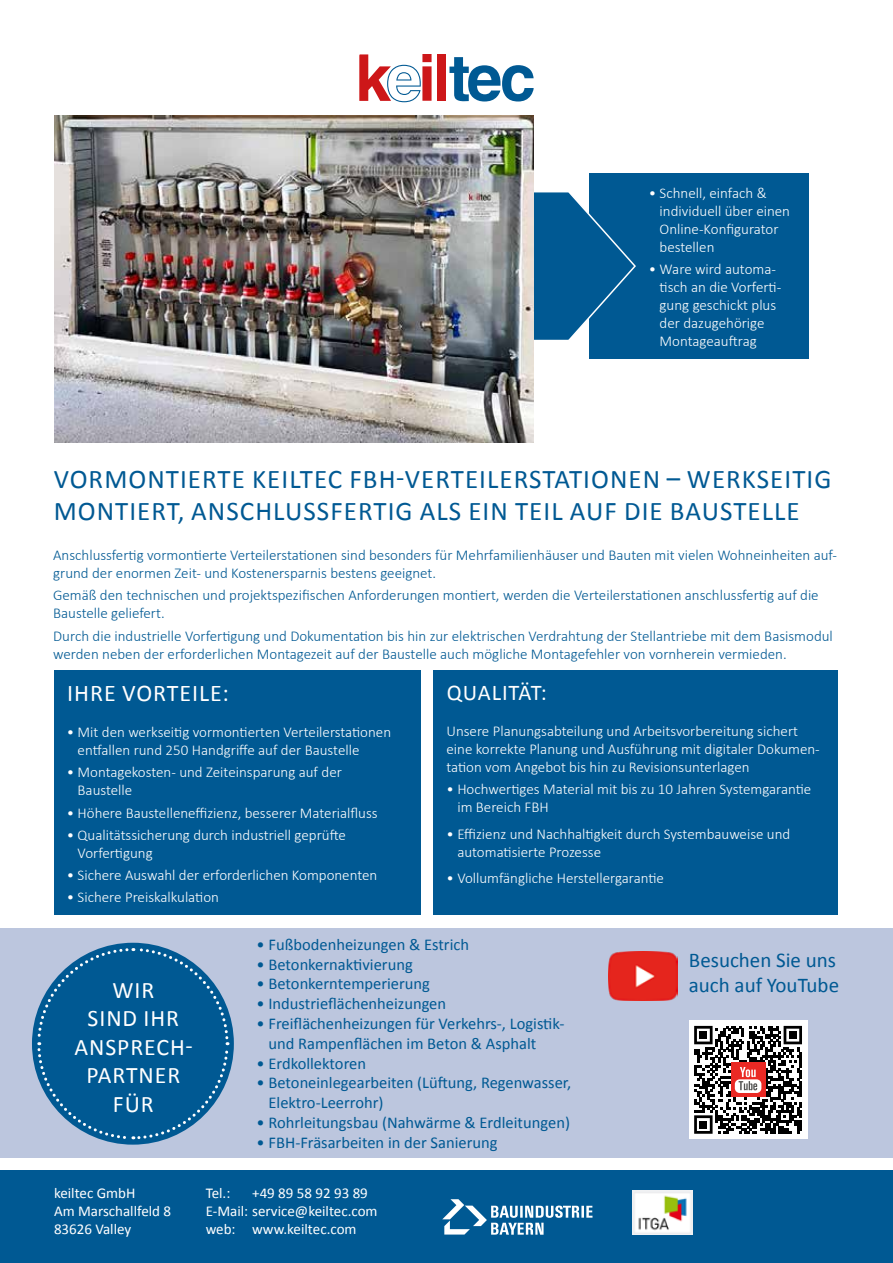
<style>
.page{position:relative;width:893px;height:1263px;background:#fff}
.page>*{position:absolute;margin:0;border:0;box-sizing:border-box;transform-origin:0 0}
.t1{font:27px/32.4px "Calibri";letter-spacing:.04em;color:#005993}
.t2{font:24px "Calibri";letter-spacing:.04em;color:#fff}
.t3{font:23.7px/28.5px "Calibri";letter-spacing:.04em;color:#fff;text-align:center}
.t4{font:22.5px "Calibri";letter-spacing:.04em;color:#fff}
.t5{font:21px/25.2px "Calibri";color:#005993}
.t6{font:16.5px/19.8px "Calibri";color:#005993}
.t7{font:300 15px/18px "Calibri";color:#fff}
.t8{font:300 15px/18px "Calibri";color:#005993}
.t9{font:15px/18px "Calibri";color:#fff}
</style>
<div class="page">
<div style="left:0;top:928px;width:893px;height:229px;background:#bcc6de"></div>
<svg style="left:359px;top:54px;width:73px;height:48px"></svg>
<div style="left:437px;top:54px;width:9px;height:47px;background:#cd1719"></div>
<svg style="left:449px;top:57px;width:85px;height:45px"></svg>
<div style="left:0;top:1170px;width:893px;height:93px;background:#005993"></div>
<svg style="left:442px;top:1199px;width:150px;height:36px"></svg>
<svg style="left:36px;top:946px;width:194px;height:195px"></svg>
<img style="left:609px;top:951px;width:69px;height:49px">
<div style="left:689px;top:1021px;width:118px;height:118px;background:#fff"></div>
<svg style="left:694px;top:1026px;width:108px;height:108px"></svg>
<div style="left:54px;top:670px;width:367px;height:245px;background:#005993"></div>
<div style="left:434px;top:670px;width:404px;height:245px;background:#005993"></div>
<img style="left:632px;top:1191px;width:61px;height:43px">
<div style="left:589px;top:174px;width:220px;height:185px;background:#005993"></div>
<div style="left:534px;top:192px;width:102px;height:148px;background:#005993"></div>
<img style="left:54px;top:116px;width:480px;height:326px">
<p class="t7" style="left:660px;top:183px;width:132px;text-indent:-11px">• Schnell, einfach &amp; individuell über einen<br>Online-Konfigurator bestellen</p>
<p class="t7" style="left:660px;top:259px;width:123px;text-indent:-11px">• Ware wird automa&shy;tisch an die Vorferti&shy;gung geschickt plus der dazugehörige<br>Montageauftrag</p>
<h1 class="t1" style="left:54px;top:463px;width:779px">VORMONTIERTE KEILTEC FBH-VERTEILERSTATIONEN – WERKSEITIG<br>MONTIERT, ANSCHLUSSFERTIG ALS EIN TEIL AUF DIE BAUSTELLE</h1>
<p class="t8" style="left:53px;top:545px;width:786px">Anschlussfertig vormontierte Verteilerstationen sind besonders für Mehrfamilienhäuser und Bauten mit vielen Wohneinheiten auf&shy;grund der enormen Zeit- und Kostenersparnis bestens geeignet.</p>
<p class="t8" style="left:53px;top:586px;width:767px">Gemäß den technischen und projektspezifischen Anforderungen montiert, werden die Verteilerstationen anschlussfertig auf die<br>Baustelle geliefert.</p>
<p class="t8" style="left:53px;top:626px;width:781px">Durch die industrielle Vorfertigung und Dokumentation bis hin zur elektrischen Verdrahtung der Stellantriebe mit dem Basismodul werden neben der erforderlichen Montagezeit auf der Baustelle auch mögliche Montagefehler von vornherein vermieden.</p>
<h2 class="t2" style="left:67px;top:678px;width:163px">IHRE VORTEILE:</h2>
<p class="t7" style="left:78px;top:722px;width:315px;text-indent:-11px">• Mit den werkseitig vormontierten Verteilerstationen entfallen rund 250 Handgriffe auf der Baustelle</p>
<p class="t7" style="left:78px;top:762px;width:266px;text-indent:-11px">• Montagekosten- und Zeiteinsparung auf der<br>Baustelle</p>
<p class="t7" style="left:67px;top:803px;width:312px">• Höhere Baustelleneffizienz, besserer Materialfluss</p>
<p class="t7" style="left:78px;top:825px;width:270px;text-indent:-11px">• Qualitätssicherung durch industriell geprüfte<br>Vorfertigung</p>
<p class="t7" style="left:67px;top:865px;width:312px">• Sichere Auswahl der erforderlichen Komponenten</p>
<p class="t7" style="left:67px;top:887px;width:154px">• Sichere Preiskalkulation</p>
<h3 class="t4" style="left:447px;top:678px;width:101px">QUALITÄT:</h3>
<p class="t7" style="left:446px;top:721px;width:375px">Unsere Planungsabteilung und Arbeitsvorbereitung sichert eine korrekte Planung und Ausführung mit digitaler Dokumen&shy;tation vom Angebot bis hin zu Revisionsunterlagen</p>
<p class="t7" style="left:457px;top:779px;width:355px;text-indent:-11px">• Hochwertiges Material mit bis zu 10 Jahren Systemgarantie im Bereich FBH</p>
<p class="t7" style="left:457px;top:824px;width:335px;text-indent:-11px">• Effizienz und Nachhaltigkeit durch Systembauweise und automatisierte Prozesse</p>
<p class="t7" style="left:446px;top:868px;width:219px">• Vollumfängliche Herstellergarantie</p>
<h3 class="t3" style="left:75px;top:975px;width:120px">WIR<br>SIND IHR<br>ANSPRECH-<br>PARTNER<br>FÜR</h3>
<p class="t6" style="left:257px;top:934px;width:214px">• Fußbodenheizungen &amp; Estrich</p>
<p class="t6" style="left:257px;top:954px;width:158px">• Betonkernaktivierung</p>
<p class="t6" style="left:257px;top:974px;width:175px">• Betonkerntemperierung</p>
<p class="t6" style="left:257px;top:994px;width:191px">• Industrieflächenheizungen</p>
<p class="t6" style="left:268px;top:1014px;width:297px;text-indent:-12px">• Freiflächenheizungen für Verkehrs-, Logistik&shy;und Rampenflächen im Beton &amp; Asphalt</p>
<p class="t6" style="left:257px;top:1053px;width:111px">• Erdkollektoren</p>
<p class="t6" style="left:268px;top:1073px;width:304px;text-indent:-12px">• Betoneinlegearbeiten (Lüftung, Regenwasser,<br>Elektro-Leerrohr)</p>
<p class="t6" style="left:257px;top:1113px;width:315px">• Rohrleitungsbau (Nahwärme &amp; Erdleitungen)</p>
<p class="t6" style="left:257px;top:1132px;width:242px">• FBH-Fräsarbeiten in der Sanierung</p>
<p class="t9" style="left:54px;top:1184px;width:119px">keiltec GmbH<br>Am Marschallfeld 8<br>83626 Valley</p>
<p class="t9" style="left:206px;top:1184px;width:26px">Tel.:</p>
<p class="t9" style="left:206px;top:1184px;width:173px;text-indent:46px">+49 89 58 92 93 89<br>E-Mail: service@keiltec.com web: www.keiltec.com</p>
<h3 class="t5" style="left:689px;top:948px;width:152px">Besuchen Sie uns auch auf YouTube</h3>
</div>
